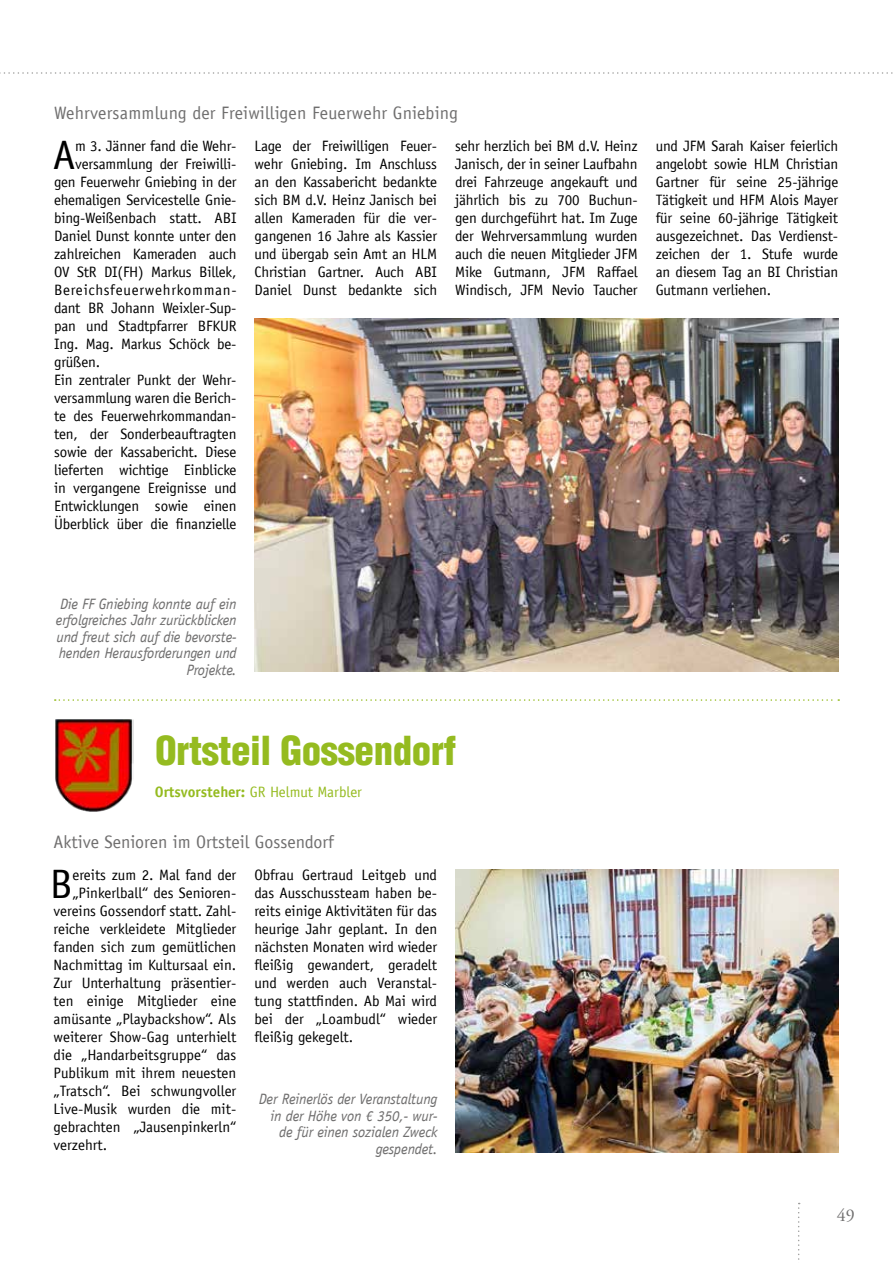
<style>
.page{position:relative;width:893px;height:1263px;background:#fff}
.page>*{position:absolute;margin:0;border:0;box-sizing:border-box;transform-origin:0 0}
.t1{font:40.95px "Officina Sans LT";color:#000}
.t2{font:39px "Switzerland Cond Black Plain";letter-spacing:-.01em;color:#95bb20}
.t3{font:18px "Officina Sans LT";color:#706f6f}
.t4{font:18px "Adobe Garamond Pro";color:#706f6f}
.t5{font:15px/18px "Officina Sans LT";letter-spacing:-.01em;color:#000;text-align:justify}
.t6{font:italic 15px/16.5px "Officina Sans LT";letter-spacing:-.01em;color:#706f6f;text-align:right}
.t7{font:15px "Officina Sans LT";color:#95bb20}
.t8{font:15px "Officina Sans LT";letter-spacing:.05em;color:#000}
.s1{font-weight:700}
</style>
<div class="page">
<svg style="left:0;top:72px;width:893px;height:2px"></svg>
<svg style="left:798px;top:1203px;width:2px;height:57px"></svg>
<img style="left:255px;top:319px;width:583px;height:352px">
<img style="left:55px;top:719px;width:78px;height:93px">
<svg style="left:55px;top:699px;width:784px;height:2px"></svg>
<img style="left:455px;top:869px;width:384px;height:283px">
<p class="t3" style="left:54px;top:103px;width:406px">Wehrversammlung der Freiwilligen Feuerwehr Gniebing</p>
<h1 class="t1" style="left:53px;top:131px;width:24px">A</h1>
<p class="t5" style="left:75px;top:137px;width:163px">m 3. Jänner fand die Wehr-</p>
<p class="t5" style="left:75px;top:155px;width:163px">versammlung der Freiwilli-</p>
<p class="t5" style="left:54px;top:173px;width:184px">gen Feuerwehr Gniebing in der</p>
<p class="t5" style="left:54px;top:191px;width:184px">ehemaligen Servicestelle Gnie-</p>
<p class="t5" style="left:54px;top:209px;width:184px">bing-Weißenbach statt. ABI</p>
<p class="t5" style="left:54px;top:227px;width:184px">Daniel Dunst konnte unter den</p>
<p class="t5" style="left:54px;top:245px;width:184px">zahlreichen Kameraden auch</p>
<p class="t5" style="left:54px;top:263px;width:184px">OV StR DI(FH) Markus Billek,</p>
<p class="t8" style="left:54px;top:281px;width:184px">Bereichsfeuerwehrkomman-</p>
<p class="t5" style="left:54px;top:299px;width:184px">dant BR Johann Weixler-Sup-</p>
<p class="t5" style="left:54px;top:317px;width:184px">pan und Stadtpfarrer BFKUR</p>
<p class="t5" style="left:54px;top:335px;width:184px">Ing. Mag. Markus Schöck be-</p>
<p class="t5" style="left:54px;top:353px;width:48px">grüßen.</p>
<p class="t5" style="left:54px;top:371px;width:184px">Ein zentraler Punkt der Wehr-</p>
<p class="t5" style="left:54px;top:389px;width:184px">versammlung waren die Berich-</p>
<p class="t5" style="left:54px;top:407px;width:184px">te des Feuerwehrkommandan-</p>
<p class="t5" style="left:54px;top:425px;width:184px">ten, der Sonderbeauftragten</p>
<p class="t5" style="left:54px;top:443px;width:184px">sowie der Kassabericht. Diese</p>
<p class="t5" style="left:54px;top:461px;width:184px">lieferten wichtige Einblicke</p>
<p class="t5" style="left:54px;top:479px;width:184px">in vergangene Ereignisse und</p>
<p class="t5" style="left:54px;top:497px;width:184px">Entwicklungen sowie einen</p>
<p class="t5" style="left:54px;top:515px;width:184px">Überblick über die finanzielle</p>
<p class="t5" style="left:255px;top:137px;width:184px">Lage der Freiwilligen Feuer&shy;wehr Gniebing. Im Anschluss an den Kassabericht bedankte sich BM d.V. Heinz Janisch bei allen Kameraden für die ver&shy;gangenen 16 Jahre als Kassier und übergab sein Amt an HLM Christian Gartner. Auch ABI Daniel Dunst bedankte sich</p>
<p class="t5" style="left:455px;top:137px;width:184px">sehr herzlich bei BM d.V. Heinz Janisch, der in seiner Laufbahn drei Fahrzeuge angekauft und jährlich bis zu 700 Buchun&shy;gen durchgeführt hat. Im Zuge der Wehrversammlung wurden auch die neuen Mitglieder JFM Mike Gutmann, JFM Raffael Windisch, JFM Nevio Taucher</p>
<p class="t5" style="left:656px;top:137px;width:184px">und JFM Sarah Kaiser feierlich angelobt sowie HLM Christian Gartner für seine 25-jährige Tätigkeit und HFM Alois Mayer für seine 60-jährige Tätigkeit ausgezeichnet. Das Verdienst&shy;zeichen der 1. Stufe wurde an diesem Tag an BI Christian Gutmann verliehen.</p>
<p class="t6" style="left:56px;top:596px;width:182px">Die FF Gniebing konnte auf ein erfolgreiches Jahr zurückblicken und freut sich auf die bevorste&shy;henden Herausforderungen und<br>Projekte.</p>
<h2 class="t2" style="left:155px;top:726px;width:303px">Ortsteil Gossendorf</h2>
<p class="t7" style="left:155px;top:783px;width:209px"><span class="s1">Ortsvorsteher:</span> GR Helmut Marbler</p>
<p class="t3" style="left:54px;top:831px;width:282px">Aktive Senioren im Ortsteil Gossendorf</p>
<h1 class="t1" style="left:50px;top:860px;width:24px">B</h1>
<p class="t5" style="left:72px;top:866px;width:165px">ereits zum 2. Mal fand der</p>
<p class="t5" style="left:72px;top:884px;width:165px">„Pinkerlball“ des Senioren-</p>
<p class="t5" style="left:54px;top:902px;width:184px">vereins Gossendorf statt. Zahl-</p>
<p class="t5" style="left:54px;top:920px;width:184px">reiche verkleidete Mitglieder</p>
<p class="t5" style="left:54px;top:938px;width:184px">fanden sich zum gemütlichen</p>
<p class="t5" style="left:54px;top:956px;width:184px">Nachmittag im Kultursaal ein.</p>
<p class="t5" style="left:54px;top:974px;width:184px">Zur Unterhaltung präsentier-</p>
<p class="t5" style="left:54px;top:992px;width:184px">ten einige Mitglieder eine</p>
<p class="t5" style="left:54px;top:1010px;width:184px">amüsante „Playbackshow“. Als</p>
<p class="t5" style="left:54px;top:1028px;width:184px">weiterer Show-Gag unterhielt</p>
<p class="t5" style="left:54px;top:1046px;width:184px">die „Handarbeitsgruppe“ das</p>
<p class="t5" style="left:54px;top:1064px;width:184px">Publikum mit ihrem neuesten</p>
<p class="t5" style="left:54px;top:1082px;width:184px">„Tratsch“. Bei schwungvoller</p>
<p class="t5" style="left:54px;top:1100px;width:184px">Live-Musik wurden die mit-</p>
<p class="t5" style="left:54px;top:1118px;width:184px">gebrachten „Jausenpinkerln“</p>
<p class="t5" style="left:54px;top:1136px;width:55px">verzehrt.</p>
<p class="t5" style="left:254px;top:866px;width:184px">Obfrau Gertraud Leitgeb und das Ausschussteam haben be&shy;reits einige Aktivitäten für das heurige Jahr geplant. In den nächsten Monaten wird wieder fleißig gewandert, geradelt und werden auch Veranstal&shy;tung stattfinden. Ab Mai wird bei der „Loambudl“ wieder fleißig gekegelt.</p>
<p class="t6" style="left:259px;top:1091px;width:180px">Der Reinerlös der Veranstaltung in der Höhe von € 350,- wur&shy;de für einen sozialen Zweck gespendet.</p>
<p class="t4" style="left:837px;top:1204px;width:19px">49</p>
</div>
